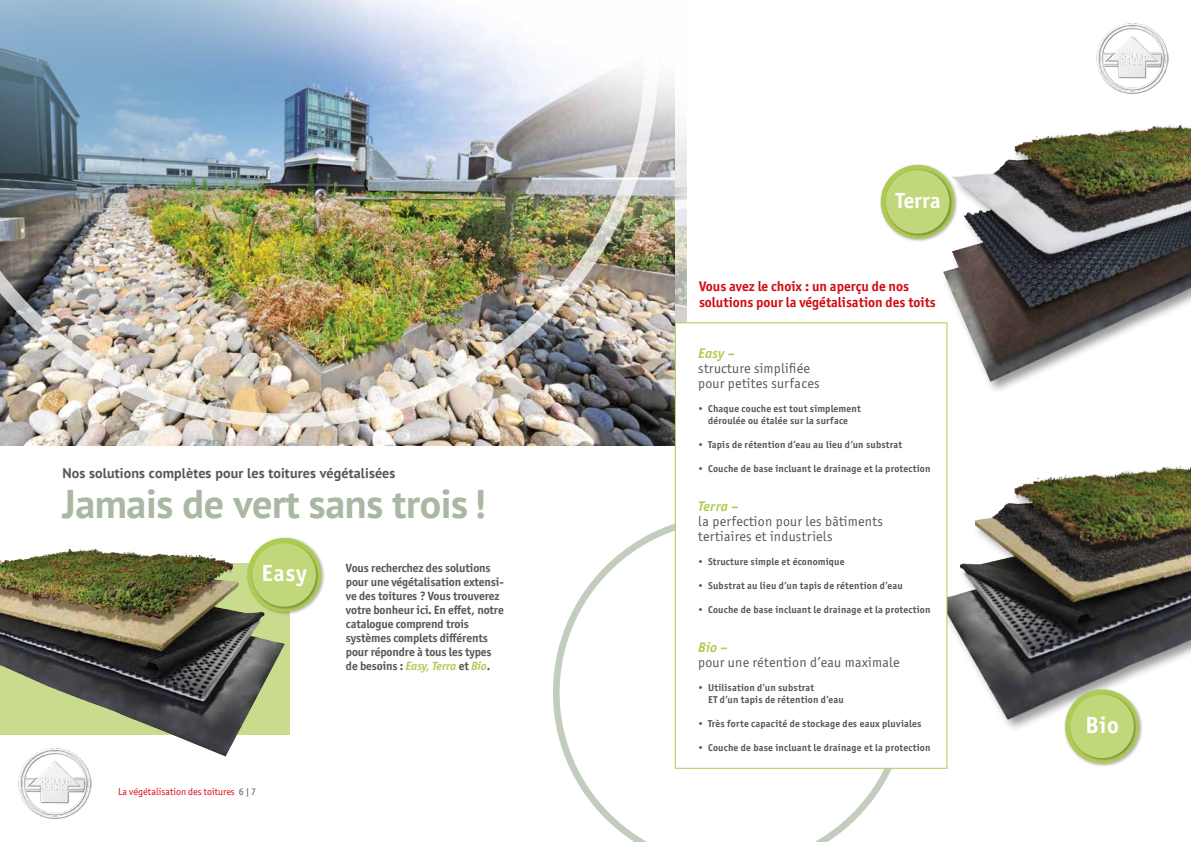
<style>
.page{position:relative;width:1191px;height:842px;background:#fff}
.page>*{position:absolute;margin:0;border:0;box-sizing:border-box;transform-origin:0 0}
.t1{font:700 40px "PT Sans";letter-spacing:-.01em;color:#a9b8a2}
.t2{font:700 23.4px "Officina Sans ITC Pro";letter-spacing:.03em;color:#fff}
.t3{font:700 22px "Officina Sans ITC Pro";color:#fff}
.t4{font:14px/15px "Officina Sans ITC Pro";letter-spacing:.02em;color:#575756}
.t5{font:700 14px/16px "Officina Sans ITC Pro";color:#d20a11}
.t6{font:700 14px "PT Sans";letter-spacing:.01em;color:#575756}
.t7{font:700 12px/14px "Officina Sans ITC Pro";letter-spacing:-.01em;color:#575756}
.t8{font:700 10px/12px "Officina Sans ITC Pro";letter-spacing:.02em;color:#575756;text-align:center}
.t9{font:10px "Officina Sans ITC Pro";color:#db0812}
.s1{font-style:italic;color:#aecc53}
.s2{color:#575756}
.s3{font-weight:700;font-style:italic;color:#aecc53}
.s4{font-weight:700;color:#aecc53}
</style>
<div class="page">
<svg style="left:553px;top:514px;width:339px;height:328px"></svg>
<img style="left:675px;top:135px;width:11px;height:187px">
<img style="left:0;top:82px;width:675px;height:363px">
<img style="left:0;top:0;width:658px;height:427px">
<img style="left:0;top:564px;width:289px;height:171px">
<img style="left:0;top:0;width:376px;height:236px">
<img style="left:64px;top:548px;width:18px;height:5px">
<div style="left:941px;top:122px;width:250px;height:273px;background:#000;opacity:.4"></div>
<svg style="left:1158px;top:122px;width:11px;height:6px"></svg>
<div style="left:936px;top:463px;width:255px;height:270px;background:#000;opacity:.4"></div>
<svg style="left:1169px;top:463px;width:11px;height:6px"></svg>
<div style="left:675px;top:322px;width:272px;height:447px;background:#fff;border:1px solid #aecc53"></div>
<div style="left:879px;top:163px;width:79px;height:80px;background:#000;opacity:.3"></div>
<svg style="left:880px;top:165px;width:74px;height:74px"></svg>
<div style="left:884px;top:169px;width:69px;height:68px;background:#000;opacity:.3"></div>
<div style="left:886px;top:170px;width:63px;height:64px;background:#c0d77a;border-radius:50%"></div>
<div style="left:1063px;top:688px;width:80px;height:79px;background:#000;opacity:.3"></div>
<svg style="left:1065px;top:689px;width:74px;height:74px"></svg>
<div style="left:1069px;top:693px;width:68px;height:69px;background:#000;opacity:.3"></div>
<div style="left:1070px;top:694px;width:63px;height:64px;background:#c0d77a;border-radius:50%"></div>
<div style="left:246px;top:537px;width:79px;height:79px;background:#000;opacity:.3"></div>
<div style="left:247px;top:538px;width:74px;height:74px;background:#aecc53;border-radius:50%"></div>
<div style="left:251px;top:542px;width:68px;height:68px;background:#000;opacity:.3"></div>
<div style="left:252px;top:543px;width:64px;height:64px;background:#c0d77a;border-radius:50%"></div>
<img style="left:1096px;top:23px;width:72px;height:71px">
<img style="left:19px;top:748px;width:72px;height:71px">
<h3 class="t6" style="left:62px;top:464px;width:334px">Nos solutions complètes pour les toitures végétalisées</h3>
<h1 class="t1" style="left:62px;top:477px;width:425px">Jamais de vert sans trois !</h1>
<h2 class="t2" style="left:261px;top:559px;width:47px">Easy</h2>
<p class="t7" style="left:346px;top:561px;width:159px">Vous recherchez des solutions pour une végétalisation extensi&shy;ve des toitures ? Vous trouverez votre bonheur ici. En effet, notre catalogue comprend trois systèmes complets différents pour répondre à tous les types de besoins : <span class="s1">Easy, Terra</span> et <span class="s1">Bio</span>.</p>
<p class="t9" style="left:118px;top:786px;width:139px">La végétalisation des toitures <span class="s2">6 | 7</span></p>
<h3 class="t3" style="left:895px;top:187px;width:46px">Terra</h3>
<h3 class="t5" style="left:699px;top:278px;width:238px">Vous avez le choix : un aperçu de nos solutions pour la végétalisation des toits</h3>
<h3 class="t4" style="left:698px;top:346px;width:123px"><span class="s3">Easy</span> <span class="s4">–<br></span>structure simplifiée pour petites surfaces</h3>
<p class="t8" style="left:698px;top:402px;width:164px">• Chaque couche est tout simplement déroulée ou étalée sur la surface</p>
<p class="t8" style="left:698px;top:438px;width:205px">• Tapis de rétention d’eau au lieu d’un substrat</p>
<p class="t8" style="left:698px;top:462px;width:234px">• Couche de base incluant le drainage et la protection</p>
<h3 class="t4" style="left:698px;top:499px;width:186px"><span class="s3">Terra</span> <span class="s4">–<br></span>la perfection pour les bâtiments tertiaires et industriels</h3>
<p class="t8" style="left:698px;top:555px;width:148px">• Structure simple et économique</p>
<p class="t8" style="left:698px;top:579px;width:206px">• Substrat au lieu d’un tapis de rétention d’eau</p>
<p class="t8" style="left:698px;top:603px;width:234px">• Couche de base incluant le drainage et la protection</p>
<h3 class="t4" style="left:698px;top:640px;width:203px"><span class="s3">Bio</span> <span class="s4">–<br></span>pour une rétention d’eau maximale</h3>
<p class="t8" style="left:708px;top:681px;width:137px;text-align:left;text-indent:-10px">• Utilisation d’un substrat<br>ET d’un tapis de rétention d’eau</p>
<p class="t8" style="left:698px;top:717px;width:225px">• Très forte capacité de stockage des eaux pluviales</p>
<p class="t8" style="left:698px;top:741px;width:234px">• Couche de base incluant le drainage et la protection</p>
<h2 class="t2" style="left:1085px;top:710px;width:35px">Bio</h2>
</div>
